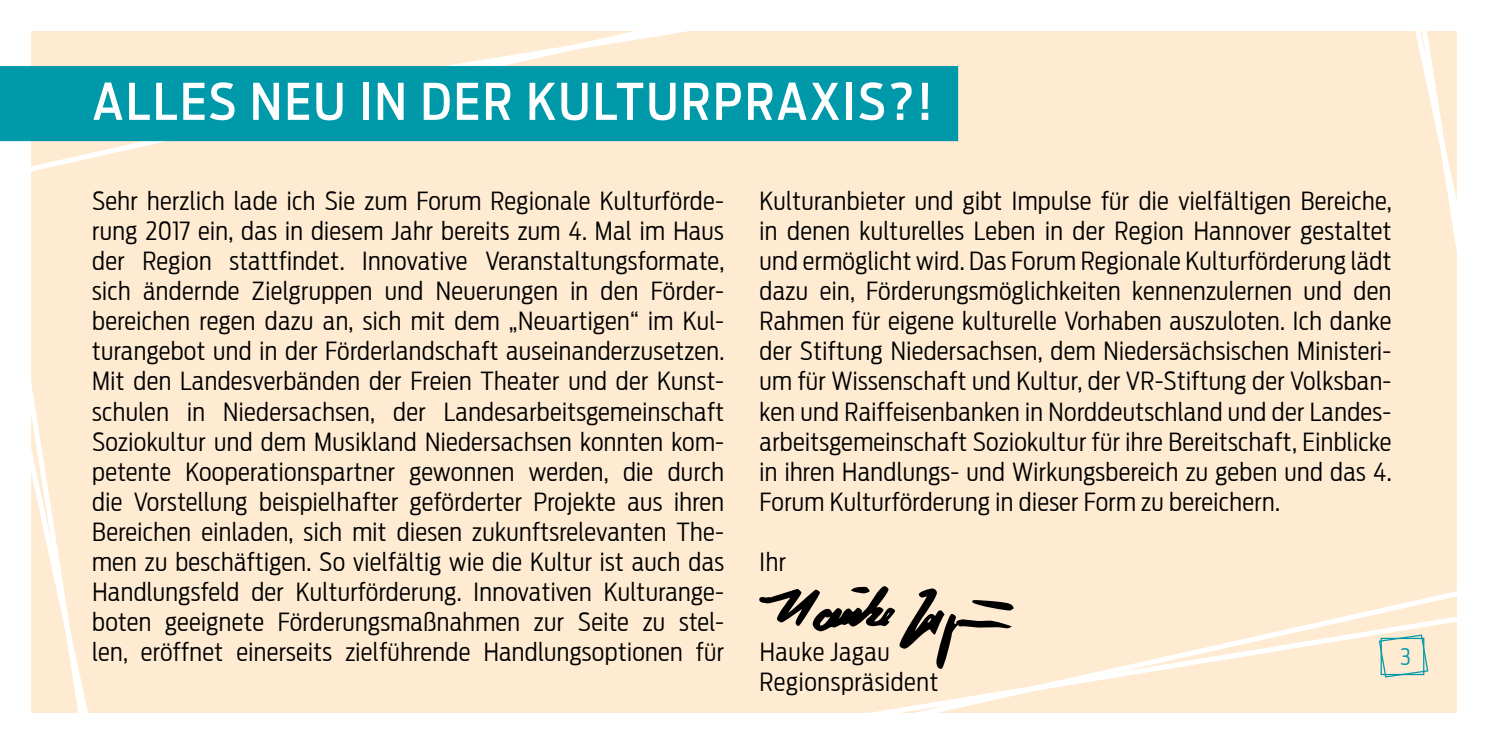
<style>
.page{position:relative;width:1489px;height:745px;background:#fff}
.page>*{position:absolute;margin:0;border:0;box-sizing:border-box;transform-origin:0 0}
.t1{font:500 50px "Antenna Cond";letter-spacing:.05em;color:#fff}
.t2{font:300 25px/30px "Antenna Cond";letter-spacing:.015em;color:#000;text-align:justify}
.t3{font:300 22.5px "Antenna Cond";color:#0099a9}
</style>
<div class="page">
<div style="left:0;top:31px;width:1457px;height:682px;background:#feebd2"></div>
<div style="left:0;top:66px;width:958px;height:75px;background:#0099a9"></div>
<h1 class="t1" style="left:92px;top:72px;width:841px">ALLES NEU IN DER KULTURPRAXIS?!</h1>
<p class="t2" style="left:92px;top:186px;width:633px">Sehr herzlich lade ich Sie zum Forum Regionale Kulturförde&shy;rung 2017 ein, das in diesem Jahr bereits zum 4. Mal im Haus der Region stattfindet. Innovative Veranstaltungsformate, sich ändernde Zielgruppen und Neuerungen in den Förder&shy;bereichen regen dazu an, sich mit dem „Neuartigen“ im Kul&shy;turangebot und in der Förderlandschaft auseinanderzusetzen.<br>Mit den Landesverbänden der Freien Theater und der Kunst&shy;schulen in Niedersachsen, der Landesarbeitsgemeinschaft Soziokultur und dem Musikland Niedersachsen konnten kom&shy;petente Kooperationspartner gewonnen werden, die durch die Vorstellung beispielhafter geförderter Projekte aus ihren Bereichen einladen, sich mit diesen zukunftsrelevanten The&shy;men zu beschäftigen. So vielfältig wie die Kultur ist auch das Handlungsfeld der Kulturförderung. Innovativen Kulturange&shy;boten geeignete Förderungsmaßnahmen zur Seite zu stel&shy;len, eröffnet einerseits zielführende Handlungsoptionen für</p>
<p class="t2" style="left:759px;top:186px;width:633px">Kulturanbieter und gibt Impulse für die vielfältigen Bereiche, in denen kulturelles Leben in der Region Hannover gestaltet und ermöglicht wird. Das Forum Regionale Kulturförderung lädt dazu ein, Förderungsmöglichkeiten kennenzulernen und den Rahmen für eigene kulturelle Vorhaben auszuloten. Ich danke der Stiftung Niedersachsen, dem Niedersächsischen Ministeri&shy;um für Wissenschaft und Kultur, der VR-Stiftung der Volksban&shy;ken und Raiffeisenbanken in Norddeutschland und der Landes&shy;arbeitsgemeinschaft Soziokultur für ihre Bereitschaft, Einblicke in ihren Handlungs- und Wirkungsbereich zu geben und das 4.<br>Forum Kulturförderung in dieser Form zu bereichern.</p>
<p class="t2" style="left:759px;top:546px;width:28px">Ihr</p>
<p class="t2" style="left:759px;top:636px;width:180px">Hauke Jagau<br>Regionspräsident</p>
<p class="t3" style="left:1400px;top:643px;width:12px">3</p>
</div>
